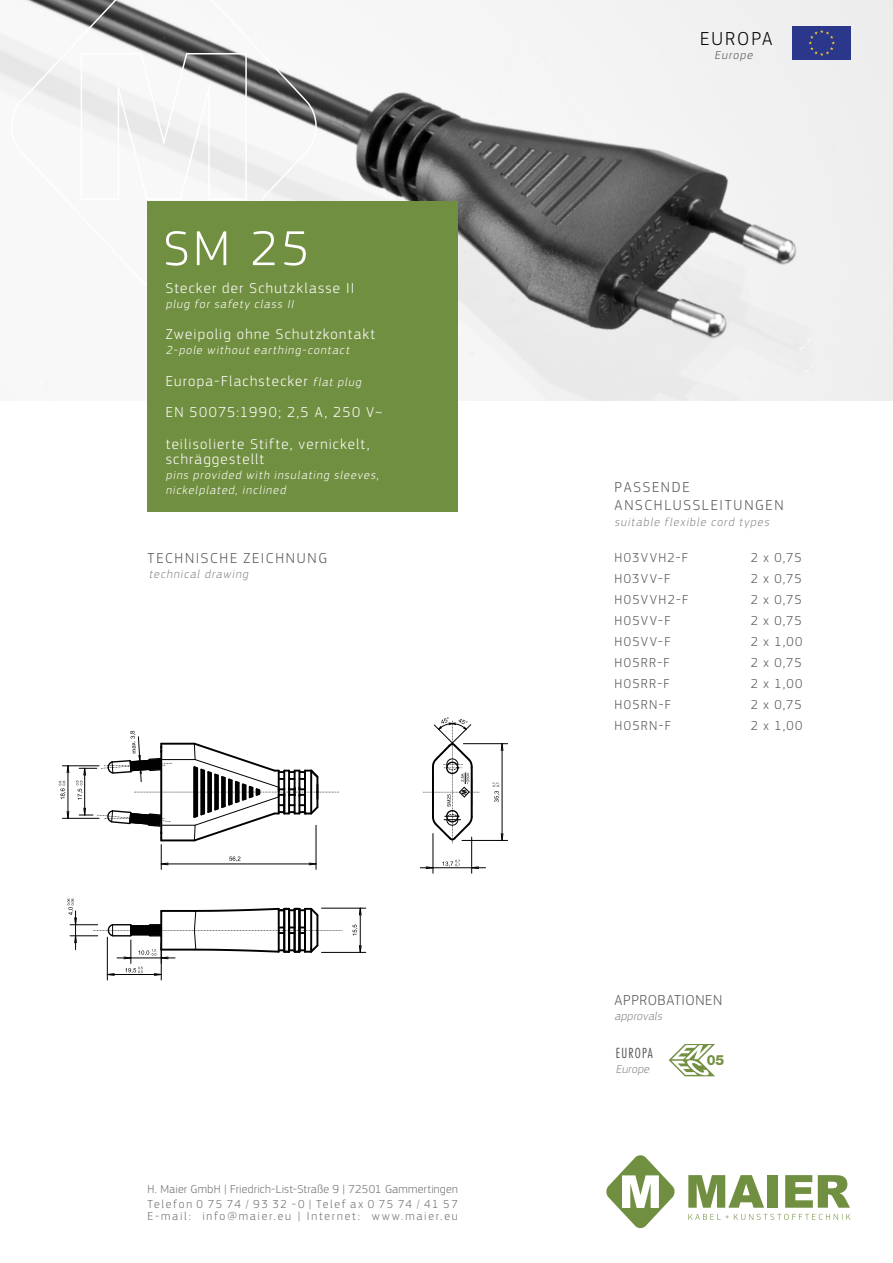
<style>
.page{position:relative;width:893px;height:1263px;background:#fff}
.page>*{position:absolute;margin:0;border:0;box-sizing:border-box;transform-origin:0 0}
.t1{font:300 51px "PF Square Sans Pro";color:#fff}
.t2{font:300 19.5px "PF Square Sans Pro";letter-spacing:.1em;color:#000}
.t3{font:300 15px/31.5px "PF Square Sans Pro";letter-spacing:.085em;color:#fff}
.t4{font:300 15px/18px "PF Square Sans Pro";letter-spacing:.11em;color:#58585a}
.t5{font:300 15px "PF Square Sans Pro";letter-spacing:.04em;color:#58585a}
.t6{font:800 13.95px "Helvetica Neue";color:#739042}
.t7{font:300 13.5px/21px "PF Square Sans Pro";letter-spacing:.1em;color:#58585a}
.t8{font:300 condensed 13.5px "Futura";letter-spacing:.085em;color:#58585a}
.t9{font:italic 300 12px/15px "PF Square Sans Pro";color:#fff}
.t10{font:300 12px/15px "PF Square Sans Pro";letter-spacing:.025em;color:#707172}
.t11{font:italic 300 12px "PF Square Sans Pro";color:#87888a}
.t12{font:300 12px "PF Square Sans Pro";letter-spacing:.145em;color:#707172}
.t13{font:italic 300 12px "PF Square Sans Pro";color:#58585a}
.s1{font-style:italic;font-size:12px}
</style>
<div class="page">
<img style="left:0;top:0;width:893px;height:401px">
<svg style="left:6px;top:0;width:315px;height:295px"></svg>
<div style="left:147px;top:201px;width:311px;height:310px;background:#718f40"></div>
<div style="left:792px;top:26px;width:59px;height:33px;background:#2a378b"></div>
<svg style="left:808px;top:30px;width:27px;height:26px"></svg>
<div style="left:768px;top:1175px;width:10px;height:33px;background:#718f40"></div>
<svg style="left:785px;top:1175px;width:65px;height:33px"></svg>
<svg style="left:688px;top:1175px;width:76px;height:33px"></svg>
<svg style="left:606px;top:1155px;width:69px;height:74px"></svg>
<svg style="left:688px;top:1214px;width:162px;height:6px"></svg>
<svg style="left:669px;top:1044px;width:46px;height:32px"></svg>
<hr style="left:62px;top:818px;width:37px;height:1px;background:#000">
<hr style="left:62px;top:765px;width:37px;height:1px;background:#000">
<hr style="left:68px;top:766px;width:1px;height:52px;background:#000">
<svg style="left:67px;top:811px;width:2px;height:8px"></svg>
<svg style="left:67px;top:765px;width:2px;height:8px"></svg>
<svg style="left:353px;top:925px;width:5px;height:10px"></svg>
<hr style="left:322px;top:952px;width:44px;height:1px;background:#000">
<hr style="left:322px;top:908px;width:44px;height:1px;background:#000">
<hr style="left:360px;top:908px;width:1px;height:44px;background:#000">
<svg style="left:359px;top:945px;width:3px;height:8px"></svg>
<svg style="left:359px;top:907px;width:3px;height:9px"></svg>
<svg style="left:76px;top:731px;width:263px;height:138px"></svg>
<hr style="left:107px;top:937px;width:1px;height:43px;background:#000">
<hr style="left:161px;top:944px;width:1px;height:36px;background:#000">
<svg style="left:67px;top:899px;width:276px;height:77px"></svg>
<svg style="left:59px;top:781px;width:7px;height:18px"></svg>
<hr style="left:161px;top:759px;width:34px;height:1px;background:#000">
<svg style="left:421px;top:717px;width:87px;height:157px"></svg>
<h1 class="t1" style="left:164px;top:219px;width:147px">SM 25</h1>
<p class="t3" style="left:166px;top:272px;width:190px">Stecker der Schutzklasse II</p>
<p class="t9" style="left:166px;top:296px;width:132px">plug for safety class II</p>
<p class="t3" style="left:166px;top:319px;width:211px">Zweipolig ohne Schutzkontakt</p>
<p class="t9" style="left:166px;top:343px;width:187px">2-pole without earthing-contact</p>
<p class="t3" style="left:166px;top:365px;width:219px">Europa-Flachstecker <span class="s1">flat plug<br></span>EN 50075:1990; 2,5 A, 250 V~ teilisolierte Stifte, vernickelt,</p>
<p class="t3" style="left:166px;top:443px;width:100px">schräggestellt</p>
<p class="t9" style="left:166px;top:467px;width:217px">pins provided with insulating sleeves, nickelplated, inclined</p>
<p class="t4" style="left:148px;top:549px;width:181px">TECHNISCHE ZEICHNUNG</p>
<p class="t11" style="left:149px;top:567px;width:103px">technical drawing</p>
<p class="t10" style="left:147px;top:1182px;width:312px">H. Maier GmbH | Friedrich-List-Straße 9 | 72501 Gammertingen<br>Telefon 0 75 74 / 93 32 -0 | Telef ax 0 75 74 / 41 57</p>
<p class="t12" style="left:147px;top:1209px;width:312px">E-mail: info@maier.eu | Internet: www.maier.eu</p>
<h2 class="t2" style="left:700px;top:28px;width:74px">EUROPA</h2>
<p class="t13" style="left:715px;top:48px;width:42px">Europe</p>
<p class="t4" style="left:615px;top:478px;width:170px">PASSENDE<br>ANSCHLUSSLEITUNGEN</p>
<p class="t11" style="left:614px;top:514px;width:159px">suitable flexible cord types</p>
<p class="t7" style="left:614px;top:547px;width:75px">H03VVH2-F<br>H03VV-F<br>H05VVH2-F<br>H05VV-F<br>H05VV-F<br>H05RR-F<br>H05RR-F<br>H05RN-F<br>H05RN-F</p>
<p class="t7" style="left:751px;top:547px;width:53px;text-align:justify">2 x 0,75<br>2 x 0,75<br>2 x 0,75<br>2 x 0,75<br>2 x 1,00<br>2 x 0,75<br>2 x 1,00<br>2 x 0,75<br>2 x 1,00</p>
<p class="t5" style="left:615px;top:991px;width:109px">APPROBATIONEN</p>
<p class="t11" style="left:614px;top:1009px;width:52px">approvals</p>
<p class="t8" style="left:616px;top:1044px;width:38px">EUROPA</p>
<p class="t11" style="left:616px;top:1062px;width:37px">Europe</p>
<p class="t6" style="left:707px;top:1051px;width:19px">05</p>
</div>
